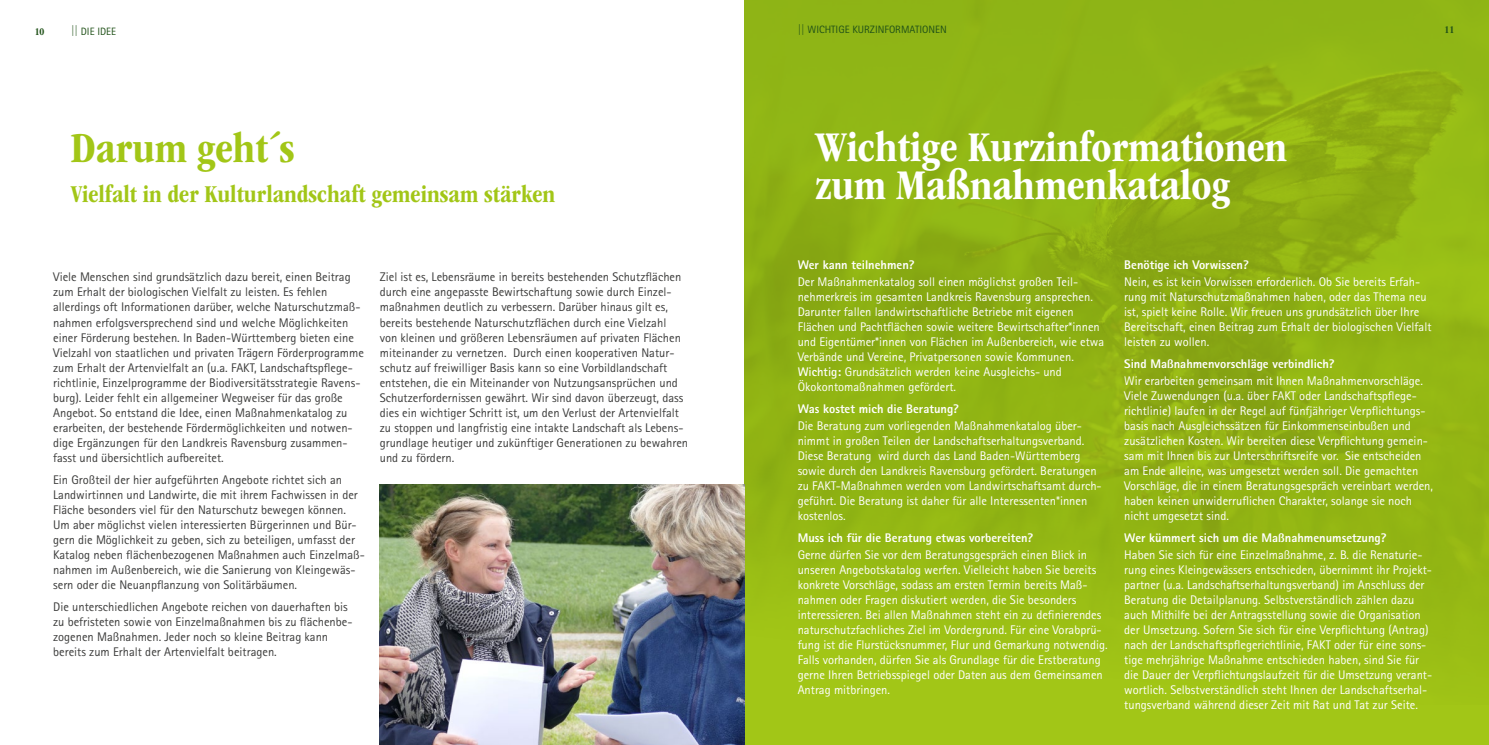
<style>
.page{position:relative;width:1489px;height:745px;background:#fff}
.page>*{position:absolute;margin:0;border:0;box-sizing:border-box;transform-origin:0 0}
.t1{font:700 condensed 43.75px "ITC Garamond Std";color:#fff}
.t2{font:700 condensed 43.75px "ITC Garamond Std";color:#a2c617}
.t3{font:700 condensed 25px "ITC Garamond Std";color:#a2c617}
.t4{font:12.5px/15px "Rotis Sans Serif Std";color:#fff}
.t5{font:12.5px/15px "Rotis Sans Serif Std";color:#3c3c3b}
.t6{font:800 12.5px "Rotis Sans Serif Std";color:#fff}
.t7{font:10.62px "Rotis Sans Serif Std";color:#205118}
.t8{font:700 condensed 10.62px "ITC Garamond Std";color:#205118}
.s1{font-weight:700}
</style>
<div class="page">
<div style="left:744px;top:0;width:744px;height:744px;background:#a2c617"></div>
<img style="left:744px;top:0;width:744px;height:704px">
<img style="left:380px;top:484px;width:364px;height:260px">
<p class="t8" style="left:35px;top:26px;width:11px">10</p>
<p class="t7" style="left:71px;top:25px;width:47px">|| DIE IDEE</p>
<p class="t7" style="left:797px;top:23px;width:151px">|| WICHTIGE KURZINFORMATIONEN</p>
<p class="t8" style="left:1444px;top:24px;width:11px">11</p>
<h1 class="t2" style="left:71px;top:124px;width:225px">Darum geht´s</h1>
<h1 class="t1" style="left:815px;top:123px;width:473px">Wichtige Kurzinformationen</h1>
<h2 class="t3" style="left:71px;top:180px;width:486px">Vielfalt in der Kulturlandschaft gemeinsam stärken</h2>
<h1 class="t1" style="left:815px;top:160px;width:416px">zum Maßnahmenkatalog</h1>
<p class="t5" style="left:53px;top:269px;width:312px">Viele Menschen sind grundsätzlich dazu bereit, einen Beitrag zum Erhalt der biologischen Vielfalt zu leisten. Es fehlen allerdings oft Informationen darüber, welche Naturschutzmaß&shy;nahmen erfolgsversprechend sind und welche Möglichkeiten einer Förderung bestehen. In Baden-Württemberg bieten eine Vielzahl von staatlichen und privaten Trägern Förderprogramme zum Erhalt der Artenvielfalt an (u.a. FAKT, Landschaftspflege&shy;richtlinie, Einzelprogramme der Biodiversitätsstrategie Ravens&shy;burg). Leider fehlt ein allgemeiner Wegweiser für das große Angebot. So entstand die Idee, einen Maßnahmenkatalog zu erarbeiten, der bestehende Fördermöglichkeiten und notwen&shy;dige Ergänzungen für den Landkreis Ravensburg zusammen&shy;fasst und übersichtlich aufbereitet.</p>
<p class="t5" style="left:53px;top:471px;width:313px">Ein Großteil der hier aufgeführten Angebote richtet sich an Landwirtinnen und Landwirte, die mit ihrem Fachwissen in der Fläche besonders viel für den Naturschutz bewegen können.<br>Um aber möglichst vielen interessierten Bürgerinnen und Bür&shy;gern die Möglichkeit zu geben, sich zu beteiligen, umfasst der Katalog neben flächenbezogenen Maßnahmen auch Einzelmaß&shy;nahmen im Außenbereich, wie die Sanierung von Kleingewäs&shy;sern oder die Neuanpflanzung von Solitärbäumen.</p>
<p class="t5" style="left:53px;top:598px;width:301px">Die unterschiedlichen Angebote reichen von dauerhaften bis zu befristeten sowie von Einzelmaßnahmen bis zu flächenbe&shy;zogenen Maßnahmen. Jeder noch so kleine Beitrag kann bereits zum Erhalt der Artenvielfalt beitragen.</p>
<p class="t5" style="left:380px;top:269px;width:310px">Ziel ist es, Lebensräume in bereits bestehenden Schutzflächen durch eine angepasste Bewirtschaftung sowie durch Einzel&shy;maßnahmen deutlich zu verbessern. Darüber hinaus gilt es, bereits bestehende Naturschutzflächen durch eine Vielzahl<br>von kleinen und größeren Lebensräumen auf privaten Flächen miteinander zu vernetzen. Durch einen kooperativen Natur&shy;schutz auf freiwilliger Basis kann so eine Vorbildlandschaft entstehen, die ein Miteinander von Nutzungsansprüchen und Schutzerfordernissen gewährt. Wir sind davon überzeugt, dass dies ein wichtiger Schritt ist, um den Verlust der Artenvielfalt zu stoppen und langfristig eine intakte Landschaft als Lebens&shy;grundlage heutiger und zukünftiger Generationen zu bewahren und zu fördern.</p>
<p class="t6" style="left:797px;top:256px;width:118px">Wer kann teilnehmen?</p>
<p class="t4" style="left:797px;top:273px;width:308px">Der Maßnahmenkatalog soll einen möglichst großen Teil&shy;nehmerkreis im gesamten Landkreis Ravensburg ansprechen.<br>Darunter fallen landwirtschaftliche Betriebe mit eigenen Flächen und Pachtflächen sowie weitere Bewirtschafter*innen und Eigentümer*innen von Flächen im Außenbereich, wie etwa Verbände und Vereine, Privatpersonen sowie Kommunen.<br><span class="s1">Wichtig:</span> Grundsätzlich werden keine Ausgleichs- und Ökokontomaßnahmen gefördert.</p>
<p class="t6" style="left:797px;top:400px;width:163px">Was kostet mich die Beratung?</p>
<p class="t4" style="left:797px;top:417px;width:305px">Die Beratung zum vorliegenden Maßnahmenkatalog über&shy;nimmt in großen Teilen der Landschaftserhaltungsverband.<br>Diese Beratung wird durch das Land Baden-Württemberg sowie durch den Landkreis Ravensburg gefördert. Beratungen zu FAKT-Maßnahmen werden vom Landwirtschaftsamt durch&shy;geführt. Die Beratung ist daher für alle Interessenten*innen kostenlos.</p>
<p class="t6" style="left:797px;top:529px;width:237px">Muss ich für die Beratung etwas vorbereiten?</p>
<p class="t4" style="left:797px;top:546px;width:311px">Gerne dürfen Sie vor dem Beratungsgespräch einen Blick in unseren Angebotskatalog werfen. Vielleicht haben Sie bereits konkrete Vorschläge, sodass am ersten Termin bereits Maß&shy;nahmen oder Fragen diskutiert werden, die Sie besonders interessieren. Bei allen Maßnahmen steht ein zu definierendes naturschutzfachliches Ziel im Vordergrund. Für eine Vorabprü&shy;fung ist die Flurstücksnummer, Flur und Gemarkung notwendig.<br>Falls vorhanden, dürfen Sie als Grundlage für die Erstberatung gerne Ihren Betriebsspiegel oder Daten aus dem Gemeinsamen Antrag mitbringen.</p>
<p class="t6" style="left:1124px;top:256px;width:126px">Benötige ich Vorwissen?</p>
<p class="t4" style="left:1124px;top:273px;width:309px">Nein, es ist kein Vorwissen erforderlich. Ob Sie bereits Erfah&shy;rung mit Naturschutzmaßnahmen haben, oder das Thema neu ist, spielt keine Rolle. Wir freuen uns grundsätzlich über Ihre Bereitschaft, einen Beitrag zum Erhalt der biologischen Vielfalt leisten zu wollen.</p>
<p class="t6" style="left:1124px;top:355px;width:212px">Sind Maßnahmenvorschläge verbindlich?</p>
<p class="t4" style="left:1124px;top:372px;width:310px">Wir erarbeiten gemeinsam mit Ihnen Maßnahmenvorschläge.<br>Viele Zuwendungen (u.a. über FAKT oder Landschaftspflege&shy;richtlinie) laufen in der Regel auf fünfjähriger Verpflichtungs&shy;basis nach Ausgleichssätzen für Einkommenseinbußen und zusätzlichen Kosten. Wir bereiten diese Verpflichtung gemein&shy;sam mit Ihnen bis zur Unterschriftsreife vor. Sie entscheiden am Ende alleine, was umgesetzt werden soll. Die gemachten Vorschläge, die in einem Beratungsgespräch vereinbart werden, haben keinen unwiderruflichen Charakter, solange sie noch nicht umgesetzt sind.</p>
<p class="t6" style="left:1124px;top:529px;width:264px">Wer kümmert sich um die Maßnahmenumsetzung?</p>
<p class="t4" style="left:1124px;top:546px;width:309px">Haben Sie sich für eine Einzelmaßnahme, z. B. die Renaturie&shy;rung eines Kleingewässers entschieden, übernimmt ihr Projekt&shy;partner (u.a. Landschaftserhaltungsverband) im Anschluss der Beratung die Detailplanung. Selbstverständlich zählen dazu auch Mithilfe bei der Antragsstellung sowie die Organisation der Umsetzung. Sofern Sie sich für eine Verpflichtung (Antrag) nach der Landschaftspflegerichtlinie, FAKT oder für eine sons&shy;tige mehrjährige Maßnahme entschieden haben, sind Sie für die Dauer der Verpflichtungslaufzeit für die Umsetzung verant&shy;wortlich. Selbstverständlich steht Ihnen der Landschaftserhal&shy;tungsverband während dieser Zeit mit Rat und Tat zur Seite.</p>
</div>
